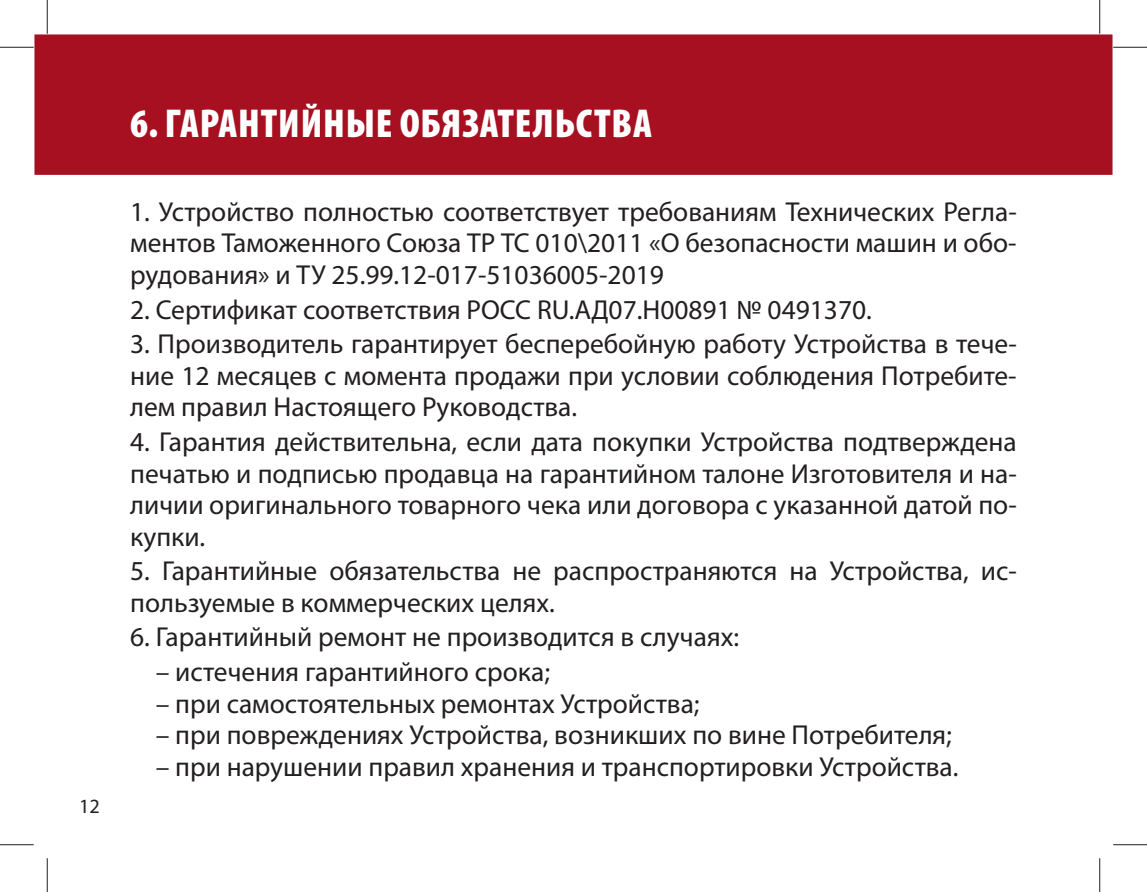
<style>
.page{position:relative;width:1147px;height:892px;background:#fff}
.page>*{position:absolute;margin:0;border:0;box-sizing:border-box;transform-origin:0 0}
.t1{font:900 condensed 40.5px "Myriad Pro";letter-spacing:.02em;color:#fff}
.t2{font:27.45px/31.5px "Myriad Pro";color:#231f20;text-align:justify}
.t3{font:20.25px "Myriad Pro";color:#231f20}
</style>
<div class="page">
<div style="left:36px;top:36px;width:1075px;height:138px;background:#a71021"></div>
<div style="left:34px;top:34px;width:1078px;height:141px;border:2px solid #a71021"></div>
<hr style="left:0;top:47px;width:34px;height:1px;background:#231f20">
<hr style="left:1113px;top:47px;width:34px;height:1px;background:#231f20">
<hr style="left:0;top:844px;width:34px;height:1px;background:#231f20">
<hr style="left:1113px;top:844px;width:34px;height:1px;background:#231f20">
<hr style="left:47px;top:0;width:1px;height:34px;background:#231f20">
<hr style="left:47px;top:858px;width:1px;height:34px;background:#231f20">
<hr style="left:1099px;top:0;width:1px;height:34px;background:#231f20">
<hr style="left:1099px;top:858px;width:1px;height:34px;background:#231f20">
<p class="t3" style="left:79px;top:798px;width:22px">12</p>
<h1 class="t1" style="left:130px;top:109px;width:523px">6. ГАРАНТИЙНЫЕ ОБЯЗАТЕЛЬСТВА</h1>
<p class="t2" style="left:130px;top:198px;width:888px">1. Устройство полностью соответствует требованиям Технических Регла&shy;ментов Таможенного Союза ТР ТС 010\2011 «О безопасности машин и обо&shy;рудования» и ТУ 25.99.12-017-51036005-2019</p>
<p class="t2" style="left:130px;top:296px;width:743px">2. Сертификат соответствия РОСС RU.AД07.H00891 № 0491370.</p>
<p class="t2" style="left:130px;top:330px;width:888px">3. Производитель гарантирует бесперебойную работу Устройства в тече&shy;ние 12 месяцев с момента продажи при условии соблюдения Потребите&shy;лем правил Настоящего Руководства.</p>
<p class="t2" style="left:130px;top:428px;width:888px">4. Гарантия действительна, если дата покупки Устройства подтверждена печатью и подписью продавца на гарантийном талоне Изготовителя и на&shy;личии оригинального товарного чека или договора с указанной датой по&shy;купки.</p>
<p class="t2" style="left:130px;top:557px;width:888px">5. Гарантийные обязательства не распространяются на Устройства, ис&shy;пользуемые в коммерческих целях.</p>
<p class="t2" style="left:130px;top:623px;width:610px">6. Гарантийный ремонт не производится в случаях:</p>
<p class="t2" style="left:156px;top:658px;width:396px">– истечения гарантийного срока;</p>
<p class="t2" style="left:156px;top:690px;width:545px">– при самостоятельных ремонтах Устройства;</p>
<p class="t2" style="left:156px;top:721px;width:798px">– при повреждениях Устройства, возникших по вине Потребителя;</p>
<p class="t2" style="left:156px;top:753px;width:804px">– при нарушении правил хранения и транспортировки Устройства.</p>
</div>
